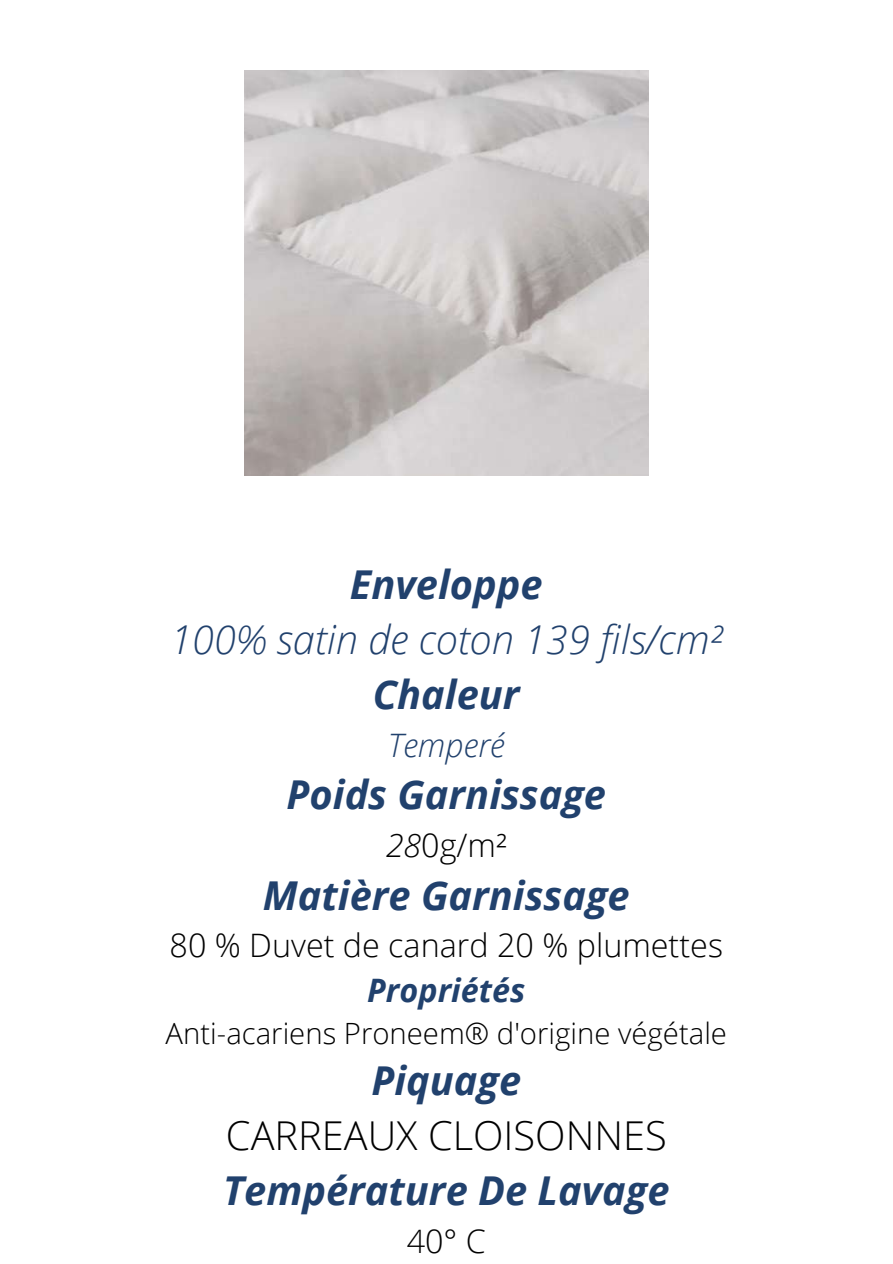
<style>
.page{position:relative;width:893px;height:1264px;background:#fff}
.page>*{position:absolute;margin:0;border:0;box-sizing:border-box;transform-origin:0 0}
.t1{font:italic 700 39.75px "Open Sans";color:#21416d}
.t2{font:italic 300 39.75px "Open Sans";color:#21416d}
.t3{font:300 39.75px "Open Sans";color:#000}
.t4{font:300 32.25px "Open Sans";color:#000}
.t5{font:italic 700 32.25px "Open Sans";color:#21416d}
.t6{font:italic 300 32.25px "Open Sans";color:#21416d}
.t7{font:300 29.25px "Open Sans";color:#000}
.s1{font-style:italic}
</style>
<div class="page">
<img style="left:244px;top:70px;width:405px;height:405px">
<p class="t1" style="left:350px;top:556px;width:194px">Enveloppe</p>
<p class="t2" style="left:170px;top:611px;width:553px">100% satin de coton 139 fils/cm²</p>
<p class="t1" style="left:373px;top:667px;width:148px">Chaleur</p>
<p class="t6" style="left:388px;top:722px;width:118px">Temperé</p>
<p class="t1" style="left:286px;top:767px;width:321px">Poids Garnissage</p>
<p class="t4" style="left:385px;top:822px;width:123px"><span class="s1">28</span>0g/m²</p>
<p class="t1" style="left:263px;top:867px;width:368px">Matière Garnissage</p>
<p class="t4" style="left:169px;top:922px;width:555px">80 % Duvet de canard 20 % plumettes</p>
<p class="t5" style="left:367px;top:967px;width:160px">Propriétés</p>
<p class="t7" style="left:166px;top:1013px;width:563px">Anti-acariens Proneem® d'origine végétale</p>
<p class="t1" style="left:371px;top:1052px;width:151px">Piquage</p>
<p class="t3" style="left:226px;top:1107px;width:442px">CARREAUX CLOISONNES</p>
<p class="t1" style="left:223px;top:1162px;width:448px">Température De Lavage</p>
<p class="t4" style="left:406px;top:1217px;width:81px">40° C</p>
</div>
